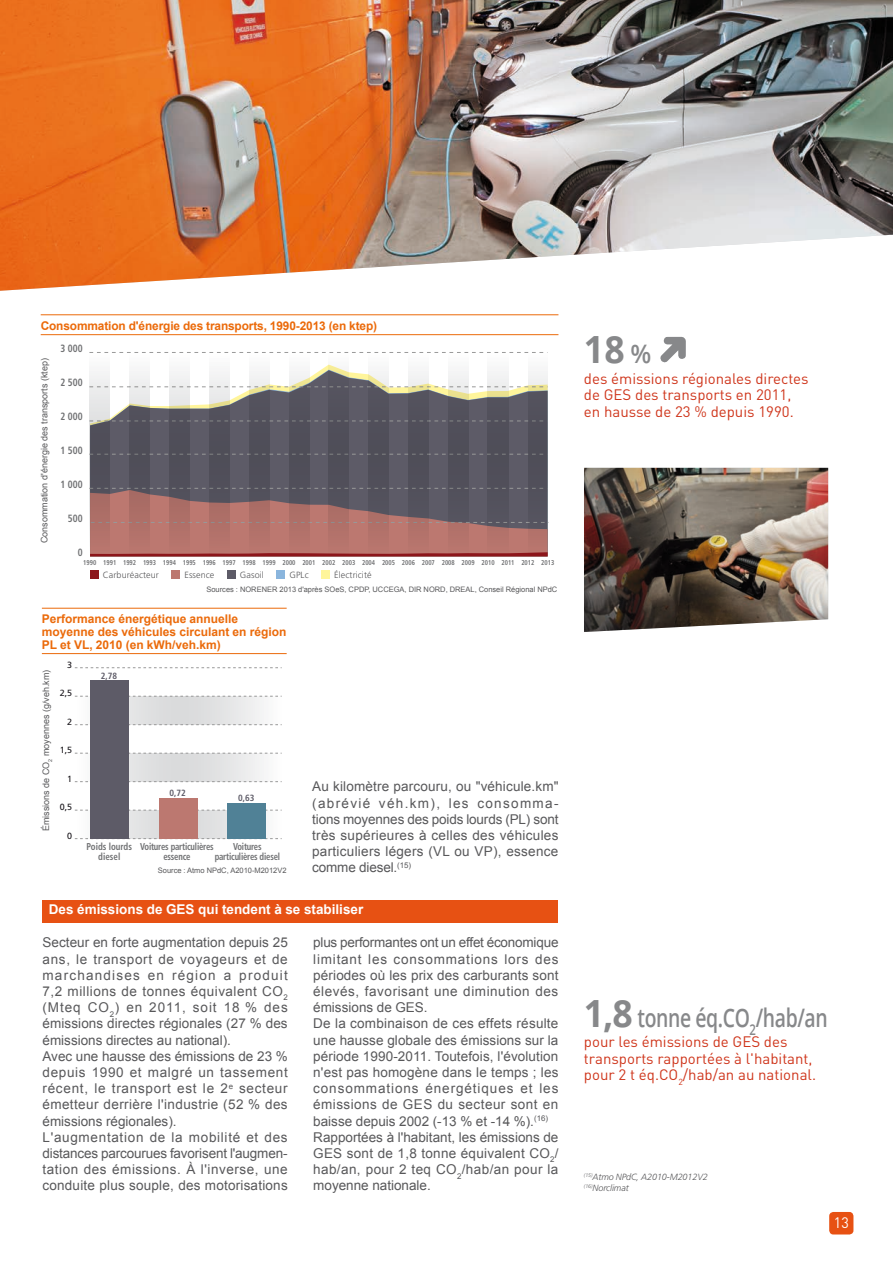
<style>
.page{position:relative;width:893px;height:1263px;background:#fff}
.page>*{position:absolute;margin:0;border:0;box-sizing:border-box;transform-origin:0 0}
.t1{font:700 37.5px "Open Sans";color:#87888a;scale:.95 1}
.t2{font:600 25.5px "Open Sans";letter-spacing:-.02em;color:#87888a;scale:.76 1}
.t3{font:15px/16.5px "DIN";color:#cf361c}
.t4{font:15px "DIN";color:#fff;scale:.95 1}
.t5{font:13.5px/16.2px "Arial";letter-spacing:.015em;color:#58585a}
.t6{font:700 13.5px "Arial";color:#fff}
.t7{font:700 12px/12.8px "Arial";color:#eb6a0a}
.t8{font:700 condensed 10.5px "Frutiger";color:#707173;scale:.9 1}
.t9{font:700 condensed 9.9px/10.8px "Frutiger";letter-spacing:-.02em;color:#707173;text-align:center;scale:.87 1}
.t10{font:700 condensed 9.9px/10.8px "Frutiger";color:#707173;text-align:center;scale:.9 1}
.t11{font:9px "Arial";color:#58585a}
.t12{font:300 9px "Frutiger";letter-spacing:.01em;color:#58585a}
.t13{font:italic 300 9px/10.8px "Frutiger";letter-spacing:-.01em;color:#58585a}
.t14{font:9px "Frutiger";color:#1a171c}
.t15{font:700 condensed 9px "Frutiger";color:#5d5b67}
.t16{font:7.5px "Arial";color:#58585a}
.t17{font:700 condensed 7.05px "Frutiger";color:#707173;scale:.9 1}
.s1{font-weight:600;font-size:25.5px}
.s2{font-weight:700;font-size:37.5px}
</style>
<div class="page">
<div style="left:829px;top:1212px;width:24px;height:22px;background:#e75113;border-radius:4px"></div>
<hr style="left:41px;top:314px;width:517px;height:1px;background:#eb6a0a">
<hr style="left:41px;top:334px;width:517px;height:1px;background:#eb6a0a">
<svg style="left:110px;top:370px;width:438px;height:118px;fill:#5d5b67"></svg>
<svg style="left:112px;top:352px;width:416px;height:1px"></svg>
<svg style="left:110px;top:386px;width:418px;height:1px"></svg>
<svg style="left:110px;top:454px;width:418px;height:1px"></svg>
<svg style="left:110px;top:488px;width:439px;height:68px"></svg>
<svg style="left:110px;top:421px;width:418px;height:1px"></svg>
<svg style="left:89px;top:352px;width:21px;height:204px"></svg>
<svg style="left:130px;top:352px;width:20px;height:204px"></svg>
<svg style="left:170px;top:352px;width:20px;height:204px"></svg>
<svg style="left:209px;top:370px;width:20px;height:187px"></svg>
<svg style="left:249px;top:352px;width:20px;height:204px"></svg>
<svg style="left:289px;top:352px;width:20px;height:204px"></svg>
<svg style="left:329px;top:352px;width:19px;height:204px"></svg>
<svg style="left:369px;top:352px;width:20px;height:204px"></svg>
<svg style="left:408px;top:352px;width:20px;height:204px"></svg>
<svg style="left:448px;top:352px;width:20px;height:204px"></svg>
<svg style="left:488px;top:352px;width:20px;height:204px"></svg>
<svg style="left:528px;top:352px;width:19px;height:204px"></svg>
<div style="left:172px;top:570px;width:8px;height:9px;background:#bc7870"></div>
<div style="left:277px;top:570px;width:8px;height:9px;background:#8ab5dd"></div>
<div style="left:227px;top:570px;width:9px;height:9px;background:#5d5b67"></div>
<div style="left:321px;top:570px;width:9px;height:9px;background:#fff59b"></div>
<div style="left:90px;top:570px;width:9px;height:9px;background:#8d161b"></div>
<hr style="left:42px;top:608px;width:245px;height:1px;background:#eb6a0a">
<hr style="left:42px;top:653px;width:245px;height:1px;background:#eb6a0a">
<div style="left:90px;top:811px;width:138px;height:27px;background:#e0e1e2"></div>
<svg style="left:90px;top:754px;width:174px;height:27px"></svg>
<svg style="left:90px;top:697px;width:174px;height:27px"></svg>
<svg style="left:75px;top:667px;width:207px;height:1px"></svg>
<svg style="left:75px;top:696px;width:207px;height:1px"></svg>
<svg style="left:75px;top:724px;width:207px;height:1px"></svg>
<svg style="left:75px;top:753px;width:207px;height:1px"></svg>
<svg style="left:75px;top:781px;width:207px;height:1px"></svg>
<svg style="left:75px;top:810px;width:207px;height:1px"></svg>
<svg style="left:75px;top:838px;width:207px;height:1px"></svg>
<div style="left:91px;top:680px;width:38px;height:158px;background:#5d5b67"></div>
<div style="left:159px;top:797px;width:39px;height:41px;background:#bc7870"></div>
<div style="left:228px;top:803px;width:38px;height:35px;background:#508196"></div>
<div style="left:43px;top:900px;width:515px;height:22px;background:#e75113"></div>
<svg style="left:660px;top:337px;width:26px;height:26px"></svg>
<img style="left:0;top:0;width:893px;height:291px">
<img style="left:584px;top:468px;width:244px;height:164px">
<p class="t7" style="left:41px;top:319px;width:338px">Consommation d'énergie des transports, 1990-2013 (en ktep)</p>
<p class="t11" style="left:39px;top:543px;width:186px;rotate:-90deg">Consommation d'énergie des transports (ktep)</p>
<p class="t8" style="left:61px;top:342px;width:26px">3 000</p>
<p class="t8" style="left:61px;top:376px;width:26px">2 500</p>
<p class="t8" style="left:61px;top:410px;width:26px">2 000</p>
<p class="t8" style="left:61px;top:444px;width:26px">1 500</p>
<p class="t8" style="left:61px;top:478px;width:26px">1 000</p>
<p class="t8" style="left:68px;top:512px;width:18px">500</p>
<p class="t8" style="left:78px;top:546px;width:7px">0</p>
<p class="t17" style="left:83px;top:559px;width:525px">1990 1991 1992 1993 1994 1995 1996 1997 1998 1999 2000 2001 2002 2003 2004 2005 2006 2007 2008 2009 2010 2011 2012 2013</p>
<p class="t12" style="left:103px;top:570px;width:58px">Carburéacteur</p>
<p class="t12" style="left:184px;top:570px;width:32px">Essence</p>
<p class="t12" style="left:240px;top:570px;width:25px">Gasoil</p>
<p class="t12" style="left:289px;top:570px;width:21px">GPLc</p>
<p class="t12" style="left:334px;top:570px;width:39px">Électricité</p>
<p class="t16" style="left:206px;top:585px;width:352px">Sources : NORENER 2013 d'après SOeS, CPDP, UCCEGA, DIR NORD, DREAL, Conseil Régional NPdC</p>
<p class="t7" style="left:42px;top:613px;width:246px">Performance énergétique annuelle moyenne des véhicules circulant en région<br>PL et VL, 2010 (en kWh/veh.km)</p>
<p class="t11" style="left:41px;top:831px;width:163px;rotate:-90deg">Émissions de CO<sub>2</sub> moyennes (g/veh.km)</p>
<p class="t14" style="left:67px;top:659px;width:6px">3</p>
<p class="t14" style="left:60px;top:688px;width:14px">2,5</p>
<p class="t14" style="left:67px;top:716px;width:6px">2</p>
<p class="t14" style="left:60px;top:745px;width:14px">1,5</p>
<p class="t14" style="left:67px;top:773px;width:6px">1</p>
<p class="t14" style="left:60px;top:802px;width:14px">0,5</p>
<p class="t14" style="left:67px;top:830px;width:6px">0</p>
<p class="t15" style="left:101px;top:670px;width:18px">2,78</p>
<p class="t15" style="left:170px;top:788px;width:18px">0,72</p>
<p class="t15" style="left:238px;top:793px;width:18px">0,63</p>
<p class="t10" style="left:87px;top:841px;width:52px">Poids lourds diesel</p>
<p class="t9" style="left:140px;top:841px;width:86px">Voitures particulières essence</p>
<p class="t9" style="left:215px;top:841px;width:77px">Voitures particulières diesel</p>
<p class="t16" style="left:158px;top:866px;width:130px">Source : Atmo NPdC, A2010-M2012V2</p>
<p class="t5" style="left:312px;top:778px;width:248px;text-align:justify">Au kilomètre parcouru, ou "véhicule.km" (abrévié véh.km), les consomma&shy;tions moyennes des poids lourds (PL) sont très supérieures à celles des véhicules particuliers légers (VL ou VP), essence comme diesel.<sup>(15)</sup></p>
<p class="t6" style="left:49px;top:902px;width:316px">Des émissions de GES qui tendent à se stabiliser</p>
<p class="t5" style="left:43px;top:934px;width:247px">Secteur en forte augmentation depuis 25 ans, le transport de voyageurs et de marchandises en région a produit 7,2 millions de tonnes équivalent CO<sub>2 </sub>(Mteq CO<sub>2</sub>) en 2011, soit 18 % des émissions directes régionales (27 % des émissions directes au national).<br>Avec une hausse des émissions de 23 % depuis 1990 et malgré un tassement récent, le transport est le 2<sup>e</sup> secteur émetteur derrière l'industrie (52 % des émissions régionales).<br>L'augmentation de la mobilité et des distances parcourues favorisent l'augmen&shy;tation des émissions. À l'inverse, une conduite plus souple, des motorisations</p>
<p class="t5" style="left:313px;top:934px;width:247px">plus performantes ont un effet économique limitant les consommations lors des périodes où les prix des carburants sont élevés, favorisant une diminution des émissions de GES.<br>De la combinaison de ces effets résulte une hausse globale des émissions sur la période 1990-2011. Toutefois, l'évolution n'est pas homogène dans le temps ; les consommations énergétiques et les émissions de GES du secteur sont en baisse depuis 2002 (-13 % et -14 %).<sup>(16)<br></sup>Rapportées à l'habitant, les émissions de GES sont de 1,8 tonne équivalent CO<sub>2</sub>/ hab/an, pour 2 teq CO<sub>2</sub>/hab/an pour la moyenne nationale.</p>
<h1 class="t1" style="left:584px;top:323px;width:72px">18 <span class="s1">%</span></h1>
<p class="t3" style="left:584px;top:370px;width:226px">des émissions régionales directes de GES des transports en 2011, en hausse de 23 % depuis 1990.</p>
<h2 class="t2" style="left:584px;top:1000px;width:322px"><span class="s2">1,8</span> tonne éq.CO<sub>2</sub>/hab/an</h2>
<p class="t3" style="left:584px;top:1033px;width:234px">pour les émissions de GES des transports rapportées à l'habitant, pour 2 t éq.CO<sub>2</sub>/hab/an au national.</p>
<p class="t13" style="left:584px;top:1171px;width:125px"><sup>(15)</sup>Atmo NPdC, A2010-M2012V2 <sup>(16)</sup>Norclimat</p>
<p class="t4" style="left:834px;top:1213px;width:17px">13</p>
</div>
